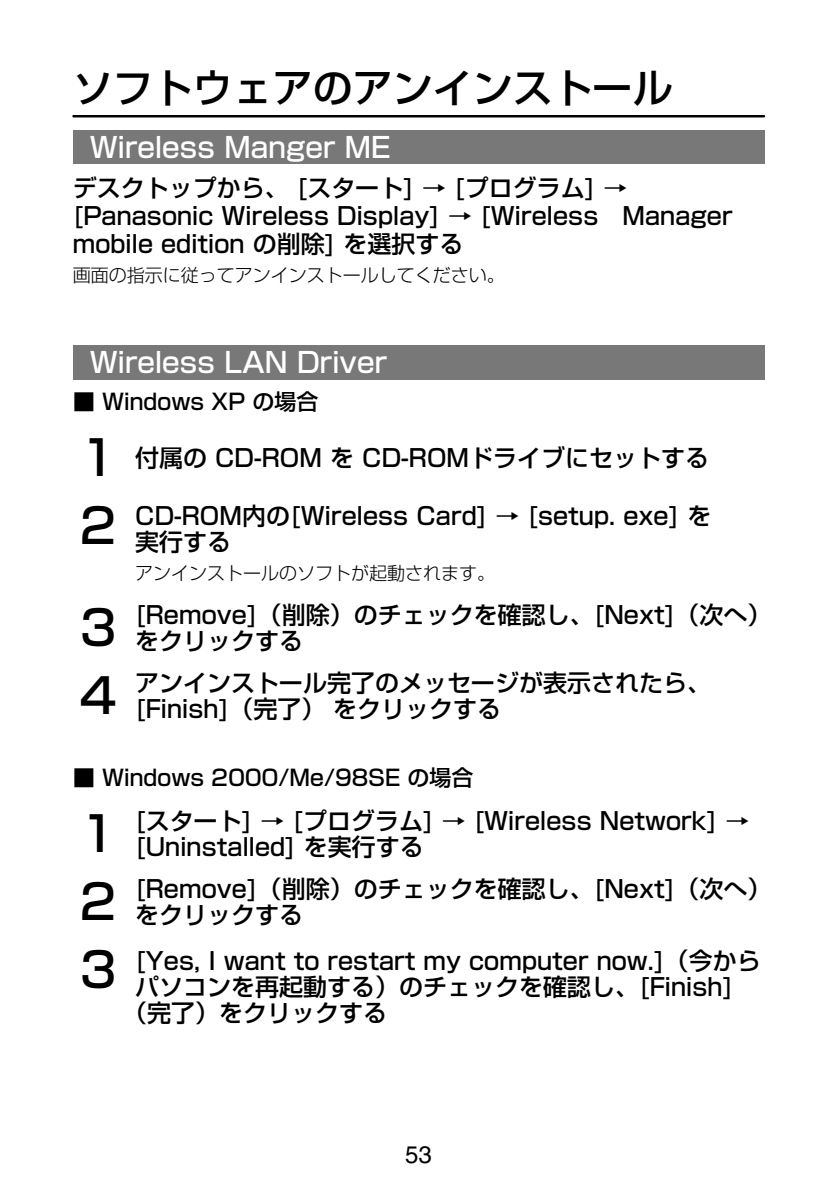
<style>
.page{position:relative;width:838px;height:1190px;background:#fff}
.page>*{position:absolute;margin:0;border:0;box-sizing:border-box;transform-origin:0 0}
.t1{font:500 48px "Shin Go";color:#000}
.t2{font:500 40px "Shin Go";color:#000}
.t3{font:500 28px "Shin Go";color:#fff}
.t4{font:500 24px/26px "Shin Go";color:#000}
.t5{font:24px "Helvetica";color:#000}
.t6{font:500 22px "Shin Go";color:#000}
.t7{font:300 18px "Shin Go";color:#000}
.s1{font-size:48px}
</style>
<div class="page">
<hr style="left:73px;top:115px;width:691px;height:2px;background:#000">
<div style="left:73px;top:130px;width:691px;height:34px;background:#787878"></div>
<div style="left:73px;top:346px;width:691px;height:34px;background:#787878"></div>
<h2 class="t2" style="left:73px;top:73px;width:602px">ソフトウェアのアンインストール</h2>
<p class="t3" style="left:90px;top:137px;width:302px">Wireless Manger ME</p>
<p class="t4" style="left:73px;top:177px;width:661px;line-height:28px">デスクトップから、 [スタート] → [プログラム] → [Panasonic Wireless Display] → [Wireless Manager mobile edition の削除] を選択する</p>
<p class="t7" style="left:73px;top:268px;width:434px">画面の指示に従ってアンインストールしてください。</p>
<p class="t3" style="left:90px;top:352px;width:299px">Wireless LAN Driver</p>
<p class="t6" style="left:73px;top:394px;width:247px">■ Windows XP の場合</p>
<p class="t4" style="left:80px;top:448px;width:631px"><span class="s1">1</span> 付属の CD-ROM を CD-ROMドライブにセットする</p>
<p class="t4" style="left:135px;top:506px;width:578px">CD-ROM内の[Wireless Card] → [setup. exe] を実行する</p>
<p class="t7" style="left:135px;top:566px;width:361px">アンインストールのソフトが起動されます。</p>
<h1 class="t1" style="left:80px;top:508px;width:38px">2</h1>
<p class="t4" style="left:80px;top:605px;width:693px;text-indent:55px">[Remove]（削除）のチェックを確認し、[Next]（次へ）<br><sup>3</sup> をクリックする</p>
<p class="t4" style="left:80px;top:673px;width:633px;text-indent:55px">アンインストール完了のメッセージが表示されたら、<br><sup>4</sup> [Finish]（完了）をクリックする</p>
<p class="t6" style="left:73px;top:770px;width:402px">■ Windows 2000/Me/98SE の場合</p>
<p class="t4" style="left:80px;top:810px;width:671px;text-indent:55px">[スタート] → [プログラム] → [Wireless Network] →<br><sup>1</sup> [Uninstalled] を実行する</p>
<p class="t4" style="left:80px;top:878px;width:693px;text-indent:55px">[Remove]（削除）のチェックを確認し、[Next]（次へ）<br><sup>2</sup> をクリックする</p>
<p class="t4" style="left:135px;top:950px;width:627px">[Yes, I want to restart my computer now.]（今から</p>
<p class="t4" style="left:135px;top:976px;width:600px">パソコンを再起動する）のチェックを確認し、[Finish]</p>
<p class="t4" style="left:123px;top:1002px;width:265px">（完了）をクリックする</p>
<h1 class="t1" style="left:80px;top:952px;width:38px">3</h1>
<p class="t5" style="left:405px;top:1145px;width:28px">53</p>
</div>
